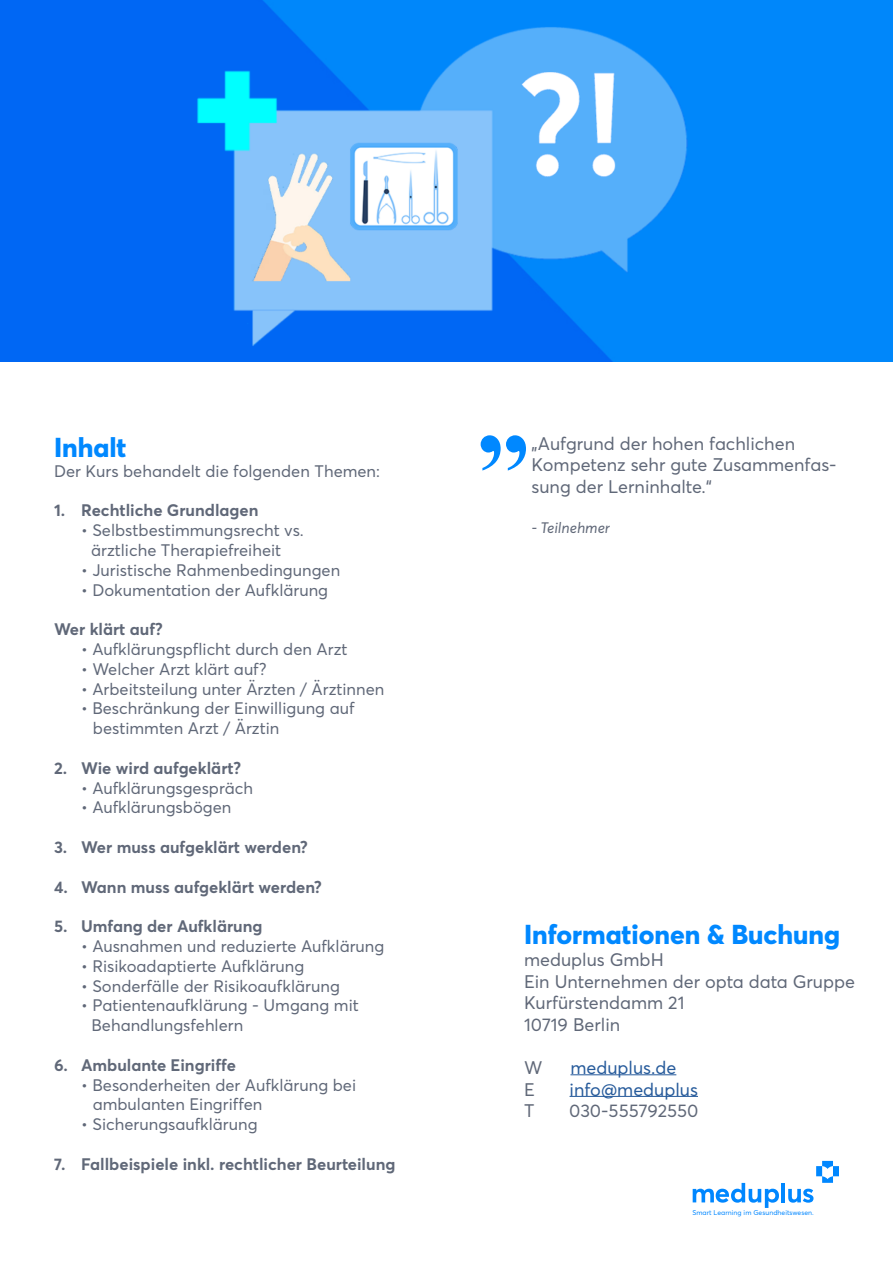
<style>
.page{position:relative;width:893px;height:1263px;background:#fff}
.page>*{position:absolute;margin:0;border:0;box-sizing:border-box;transform-origin:0 0}
.t1{font:700 108px "Times New Roman";color:#08f}
.t2{font:800 27px "Averta";color:#08f}
.t3{font:18px/21.6px "Averta";color:#606878}
.t4{font:18px "Averta";color:#275b9b}
.t5{font:16.5px/19.8px "Averta";color:#606878}
.t6{font:700 16.5px "Averta";color:#606878}
.t7{font:italic 15px "Averta";color:#606878}
.t8{font:6.9px "Averta";color:#0087ff}
</style>
<div class="page">
<hr style="left:781px;top:1183px;width:4px;height:19px;background:#0087ff">
<svg style="left:788px;top:1189px;width:25px;height:14px"></svg>
<svg style="left:693px;top:1183px;width:86px;height:25px"></svg>
<svg style="left:816px;top:1161px;width:23px;height:22px"></svg>
<hr style="left:570px;top:1074px;width:106px;height:1px;background:#275b9b">
<hr style="left:570px;top:1096px;width:128px;height:1px;background:#275b9b">
<img style="left:0;top:0;width:893px;height:361px">
<h2 class="t2" style="left:54px;top:430px;width:74px">Inhalt</h2>
<p class="t5" style="left:54px;top:461px;width:328px">Der Kurs behandelt die folgenden Themen:</p>
<p class="t6" style="left:54px;top:500px;width:206px">1. Rechtliche Grundlagen</p>
<p class="t5" style="left:91px;top:520px;width:214px;text-indent:-10px">• Selbstbestimmungsrecht vs. ärztliche Therapiefreiheit</p>
<p class="t5" style="left:81px;top:560px;width:261px">• Juristische Rahmenbedingungen</p>
<p class="t5" style="left:81px;top:580px;width:249px">• Dokumentation der Aufklärung</p>
<p class="t6" style="left:54px;top:619px;width:111px">Wer klärt auf?</p>
<p class="t5" style="left:81px;top:639px;width:268px">• Aufklärungspflicht durch den Arzt</p>
<p class="t5" style="left:81px;top:659px;width:187px">• Welcher Arzt klärt auf?</p>
<p class="t5" style="left:81px;top:679px;width:305px">• Arbeitsteilung unter Ärzten / Ärztinnen</p>
<p class="t5" style="left:93px;top:698px;width:263px;text-indent:-12px">• Beschränkung der Einwilligung auf bestimmten Arzt / Ärztin</p>
<p class="t6" style="left:54px;top:757px;width:189px">2. Wie wird aufgeklärt?</p>
<p class="t5" style="left:81px;top:778px;width:173px">• Aufklärungsgespräch</p>
<p class="t5" style="left:81px;top:797px;width:152px">• Aufklärungsbögen</p>
<p class="t6" style="left:54px;top:837px;width:255px">3. Wer muss aufgeklärt werden?</p>
<p class="t6" style="left:54px;top:876px;width:269px">4. Wann muss aufgeklärt werden?</p>
<p class="t6" style="left:54px;top:916px;width:210px">5. Umfang der Aufklärung</p>
<p class="t5" style="left:81px;top:936px;width:305px">• Ausnahmen und reduzierte Aufklärung</p>
<p class="t5" style="left:81px;top:956px;width:225px">• Risikoadaptierte Aufklärung</p>
<p class="t5" style="left:81px;top:976px;width:260px">• Sonderfälle der Risikoaufklärung</p>
<p class="t5" style="left:91px;top:995px;width:269px;text-indent:-10px">• Patientenaufklärung - Umgang mit<br>Behandlungsfehlern</p>
<p class="t6" style="left:54px;top:1054px;width:183px">6. Ambulante Eingriffe</p>
<p class="t5" style="left:93px;top:1075px;width:265px;text-indent:-12px">• Besonderheiten der Aufklärung bei ambulanten Eingriffen</p>
<p class="t5" style="left:81px;top:1114px;width:178px">• Sicherungsaufklärung</p>
<p class="t6" style="left:54px;top:1153px;width:343px">7. Fallbeispiele inkl. rechtlicher Beurteilung</p>
<h1 class="t1" style="left:476px;top:338px;width:55px">„</h1>
<p class="t3" style="left:531px;top:432px;width:307px">„Aufgrund der hohen fachlichen<br>Kompetenz sehr gute Zusammenfas&shy;sung der Lerninhalte.“</p>
<p class="t7" style="left:531px;top:518px;width:80px">- Teilnehmer</p>
<h2 class="t2" style="left:524px;top:917px;width:317px">Informationen &amp; Buchung</h2>
<p class="t3" style="left:524px;top:949px;width:332px">meduplus GmbH<br>Ein Unternehmen der opta data Gruppe<br>Kurfürstendamm 21<br>10719 Berlin</p>
<p class="t3" style="left:524px;top:1057px;width:20px">W</p>
<p class="t4" style="left:570px;top:1056px;width:107px">meduplus.de</p>
<p class="t3" style="left:524px;top:1078px;width:12px">E</p>
<p class="t4" style="left:570px;top:1078px;width:130px">info@meduplus</p>
<p class="t3" style="left:524px;top:1100px;width:12px">T</p>
<p class="t3" style="left:569px;top:1100px;width:131px">030-555792550</p>
<p class="t8" style="left:692px;top:1208px;width:123px">Smart Learning im Gesundheitswesen.</p>
</div>
